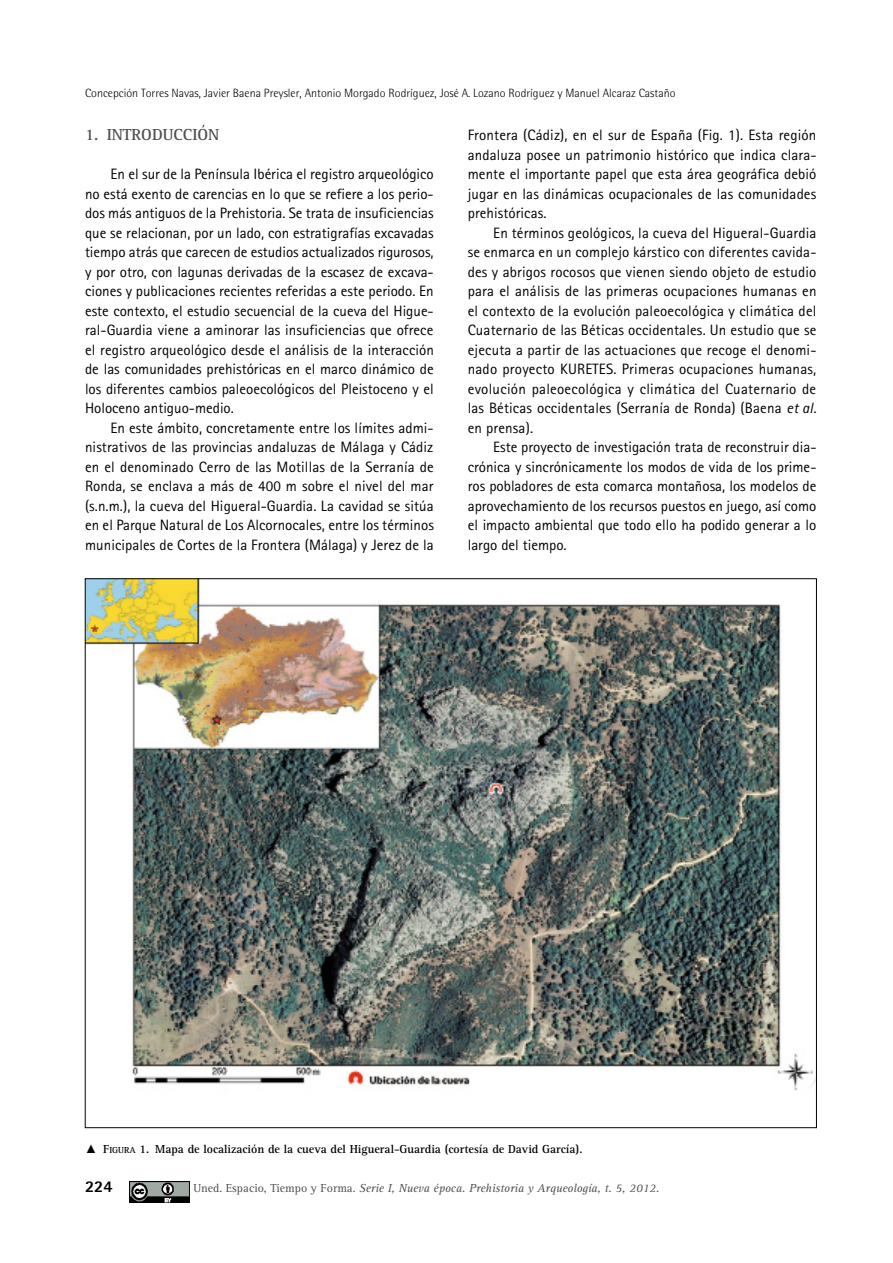
<style>
.page{position:relative;width:893px;height:1263px;background:#fff}
.page>*{position:absolute;margin:0;border:0;box-sizing:border-box;transform-origin:0 0}
._01_LADILLO{font:700 16.5px "Rotis Serif Std";color:#514f4d}
.t1{font:800 16.5px "Rotis Sans Serif Std";color:#000}
.PARRAFO{font:15px/19.5px "Rotis Sans Serif Std";letter-spacing:.005em;color:#000;text-align:justify}
.AUTORES-CAPITULO{font:300 12px "Rotis Semi Sans Std";color:#000}
.PIE_FOTO{font:700 12px "Rotis Serif Std";color:#000}
.t2{font:italic 12px "Rotis Serif Std";color:#514f4d}
.s1{font-style:italic}
.s2{font-family:"Times New Roman";font-weight:400}
.s3{font-style:inherit}
.s4{font-size:9px}
.s5{font-style:normal}
</style>
<div class="page">
<img style="left:129px;top:1181px;width:61px;height:21px">
<img style="left:87px;top:580px;width:728px;height:511px">
<p class="AUTORES-CAPITULO" style="left:85px;top:86px;width:592px">Concepción Torres Navas, Javier Baena Preysler, Antonio Morgado Rodríguez, José A. Lozano Rodríguez y Manuel Alcaraz Castaño</p>
<p class="_01_LADILLO" style="left:85px;top:125px;width:136px">1. INTRODUCCIÓN</p>
<p class="PARRAFO" style="left:85px;top:164px;width:350px;text-indent:26px">En el sur de la Península Ibérica el registro arqueológico no está exento de carencias en lo que se refiere a los perio&shy;dos más antiguos de la Prehistoria. Se trata de insuficiencias que se relacionan, por un lado, con estratigrafías excavadas tiempo atrás que carecen de estudios actualizados rigurosos, y por otro, con lagunas derivadas de la escasez de excava&shy;ciones y publicaciones recientes referidas a este periodo. En este contexto, el estudio secuencial de la cueva del Higue&shy;ral-Guardia viene a aminorar las insuficiencias que ofrece el registro arqueológico desde el análisis de la interacción de las comunidades prehistóricas en el marco dinámico de los diferentes cambios paleoecológicos del Pleistoceno y el Holoceno antiguo-medio.</p>
<p class="PARRAFO" style="left:85px;top:418px;width:350px;text-indent:26px">En este ámbito, concretamente entre los límites admi&shy;nistrativos de las provincias andaluzas de Málaga y Cádiz en el denominado Cerro de las Motillas de la Serranía de Ronda, se enclava a más de 400 m sobre el nivel del mar (s.n.m.), la cueva del Higueral-Guardia. La cavidad se sitúa en el Parque Natural de Los Alcornocales, entre los términos municipales de Cortes de la Frontera (Málaga) y Jerez de la</p>
<p class="PARRAFO" style="left:468px;top:125px;width:350px">Frontera (Cádiz), en el sur de España (Fig. 1). Esta región andaluza posee un patrimonio histórico que indica clara&shy;mente el importante papel que esta área geográfica debió jugar en las dinámicas ocupacionales de las comunidades prehistóricas.</p>
<p class="PARRAFO" style="left:468px;top:223px;width:350px;text-indent:26px">En términos geológicos, la cueva del Higueral-Guardia se enmarca en un complejo kárstico con diferentes cavida&shy;des y abrigos rocosos que vienen siendo objeto de estudio para el análisis de las primeras ocupaciones humanas en el contexto de la evolución paleoecológica y climática del Cuaternario de las Béticas occidentales. Un estudio que se ejecuta a partir de las actuaciones que recoge el denomi&shy;nado proyecto KURETES. Primeras ocupaciones humanas, evolución paleoecológica y climática del Cuaternario de las Béticas occidentales (Serranía de Ronda) (Baena <span class="s1">et al. </span>en prensa).</p>
<p class="PARRAFO" style="left:468px;top:437px;width:350px;text-indent:26px">Este proyecto de investigación trata de reconstruir dia&shy;crónica y sincrónicamente los modos de vida de los prime&shy;ros pobladores de esta comarca montañosa, los modelos de aprovechamiento de los recursos puestos en juego, así como el impacto ambiental que todo ello ha podido generar a lo largo del tiempo.</p>
<p class="PIE_FOTO" style="left:85px;top:1142px;width:499px"><span class="s2">▲</span> <span class="s3">F</span><span class="s4">IGURA</span> <span class="s3">1.</span> Mapa de localización de la cueva del Higueral-Guardia (cortesía de David García).</p>
<p class="t1" style="left:85px;top:1176px;width:29px">224</p>
<p class="t2" style="left:193px;top:1181px;width:467px"><span class="s5">Uned. Espacio, Tiempo y Forma.</span> Serie I, Nueva época. Prehistoria y Arqueología, t. 5, 2012.</p>
</div>
